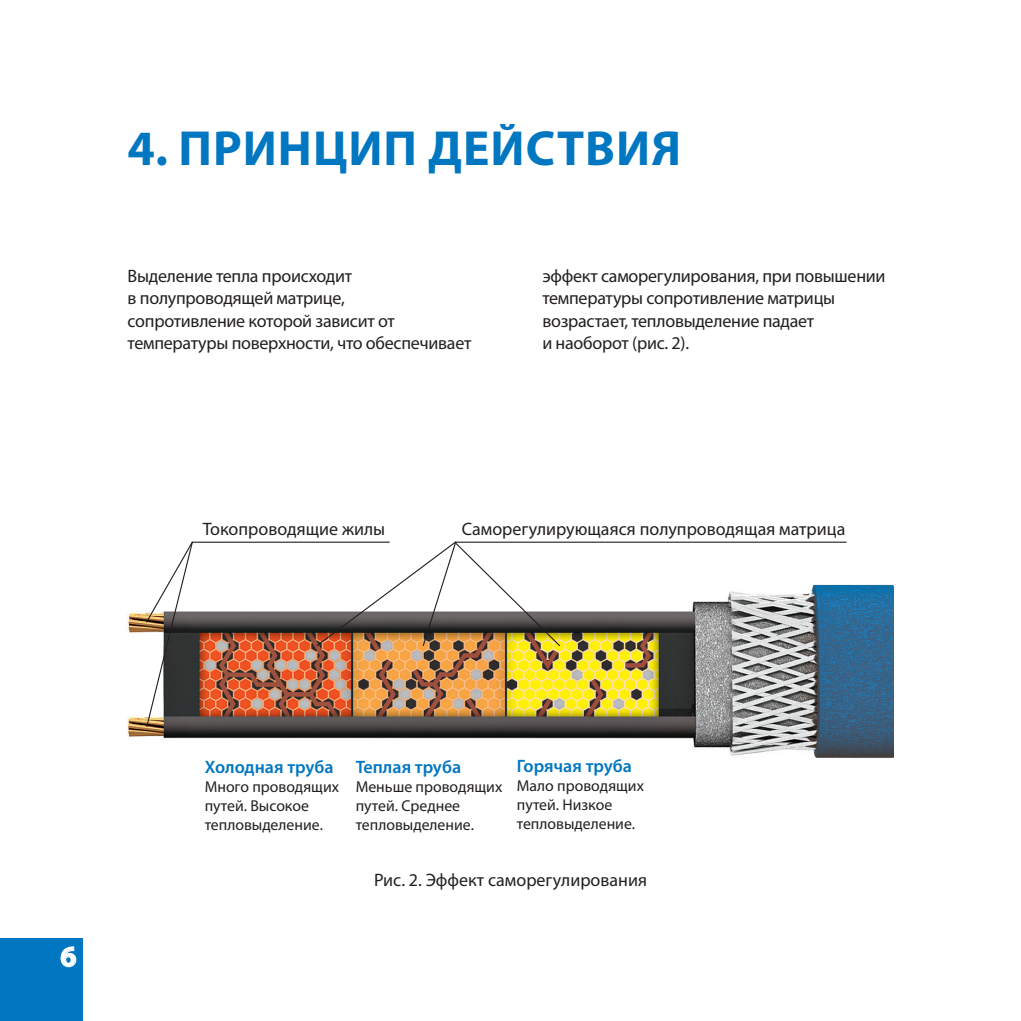
<style>
.page{position:relative;width:1021px;height:1021px;background:#fff}
.page>*{position:absolute;margin:0;border:0;box-sizing:border-box;transform-origin:0 0}
.t1{font:700 49.5px "Myriad Pro";letter-spacing:.02em;color:#0077c0}
.t2{font:700 29.25px "Myriad Pro";color:#fff}
.t3{font:18px/22.5px "Myriad Pro";letter-spacing:-.015em;color:#231f20}
.t4{font:600 18px "Myriad Pro";color:#0077c0}
.t5{font:15.75px/18.9px "Myriad Pro";color:#231f20}
</style>
<div class="page">
<div style="left:0;top:938px;width:83px;height:82px;background:#0077c0"></div>
<svg style="left:60px;top:946px;width:17px;height:21px"></svg>
<img style="left:127px;top:584px;width:766px;height:174px">
<div style="left:248px;top:576px;width:81px;height:21px;background:#fff"></div>
<svg style="left:315px;top:542px;width:246px;height:105px"></svg>
<svg style="left:145px;top:541px;width:49px;height:187px"></svg>
<hr style="left:192px;top:541px;width:198px;height:1px;background:#231f20">
<hr style="left:455px;top:541px;width:391px;height:1px;background:#231f20">
<h1 class="t1" style="left:128px;top:116px;width:555px">4. ПРИНЦИП ДЕЙСТВИЯ</h1>
<p class="t3" style="left:128px;top:264px;width:345px">Выделение тепла происходит<br>в полупроводящей матрице,<br>сопротивление которой зависит от температуры поверхности, что обеспечивает</p>
<p class="t3" style="left:542px;top:264px;width:345px">эффект саморегулирования, при повышении температуры сопротивление матрицы возрастает, тепловыделение падает<br>и наоборот (рис. 2).</p>
<p class="t3" style="left:203px;top:517px;width:184px">Токопроводящие жилы</p>
<p class="t3" style="left:462px;top:517px;width:385px">Саморегулирующаяся полупроводящая матрица</p>
<h2 class="t2" style="left:60px;top:937px;width:18px">6</h2>
<p class="t4" style="left:205px;top:757px;width:130px">Холодная труба</p>
<p class="t5" style="left:205px;top:777px;width:136px">Много проводящих путей. Высокое тепловыделение.</p>
<p class="t4" style="left:356px;top:757px;width:107px">Теплая труба</p>
<p class="t5" style="left:356px;top:777px;width:148px">Меньше проводящих путей. Среднее тепловыделение.</p>
<p class="t4" style="left:517px;top:756px;width:117px">Горячая труба</p>
<p class="t5" style="left:517px;top:776px;width:129px">Мало проводящих путей. Низкое тепловыделение.</p>
<p class="t3" style="left:374px;top:868px;width:274px">Рис. 2. Эффект саморегулирования</p>
</div>
